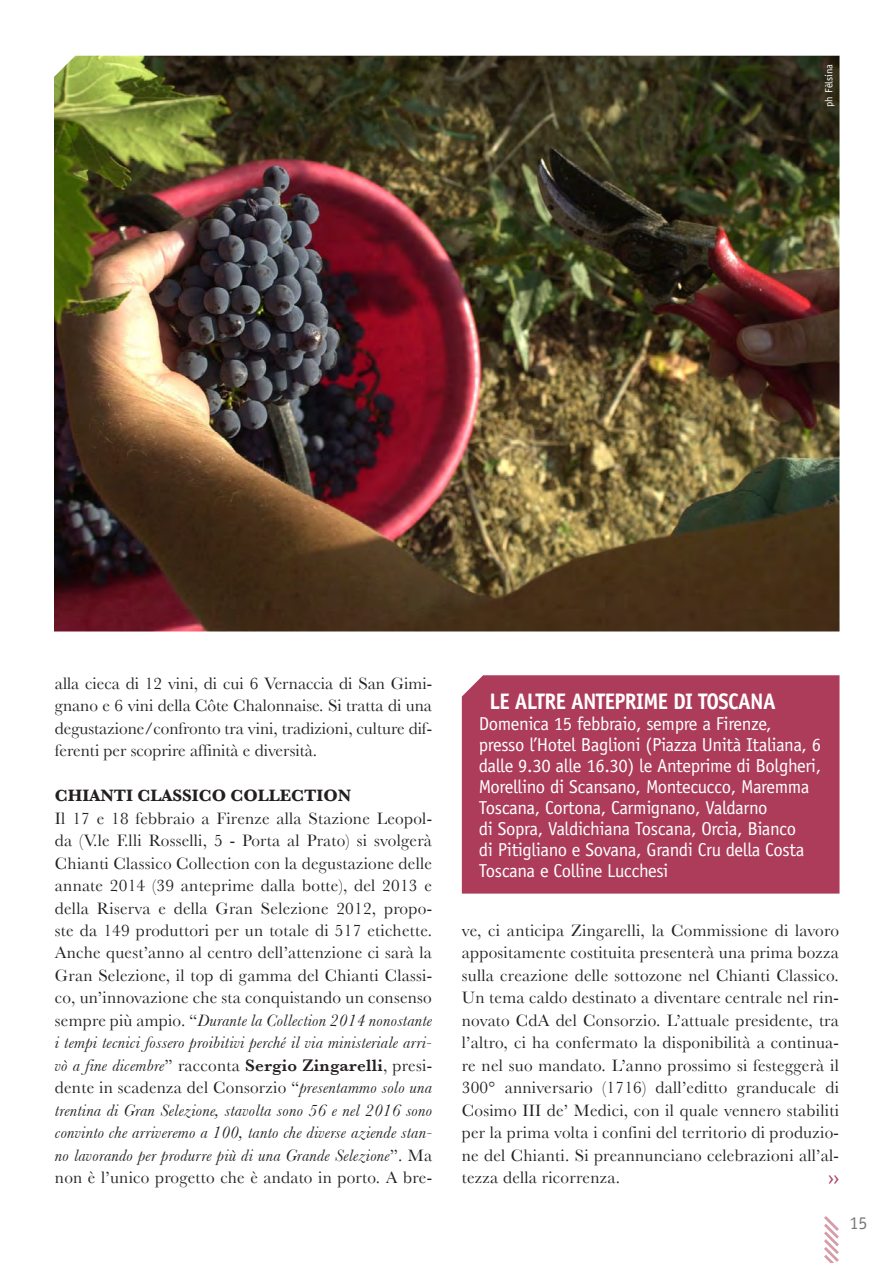
<style>
.page{position:relative;width:893px;height:1263px;background:#fff}
.page>*{position:absolute;margin:0;border:0;box-sizing:border-box;transform-origin:0 0}
.testo_box_bianco{font:700 22.5px "Officina Sans Std";letter-spacing:-.03em;color:#fff;scale:.95 1}
.testo_box_bianco-2{font:18.75px/21px "Officina Sans Std";letter-spacing:-.02em;color:#fff}
.testo_Photo{font:18.75px "Officina Sans Std";color:#ac3c5a}
.t1{font:18px "Officina Sans Std";color:#76787b}
.risposte{font:17.25px/22.5px "Baskerville";letter-spacing:.015em;color:#231f20;text-align:justify}
.risposte-2{font:700 17.25px "Baskerville";color:#231f20}
.Firma{font:10.5px "Officina Sans Std";color:#fff}
.s1{font-style:italic}
.s2{font-weight:600}
</style>
<div class="page">
<img style="left:54px;top:56px;width:785px;height:575px">
<svg style="left:824px;top:1216px;width:15px;height:47px"></svg>
<div style="left:462px;top:675px;width:377px;height:218px;background:#ac3c5a"></div>
<p class="Firma" style="left:823px;top:107px;width:44px;rotate:-90deg">ph Fèlsina</p>
<p class="risposte" style="left:55px;top:671px;width:379px">alla cieca di 12 vini, di cui 6 Vernaccia di San Gimi&shy;gnano e 6 vini della Côte Chalonnaise. Si tratta di una degustazione/confronto tra vini, tradizioni, culture dif&shy;ferenti per scoprire affinità e diversità.</p>
<p class="risposte-2" style="left:55px;top:785px;width:298px">CHIANTI CLASSICO COLLECTION</p>
<p class="risposte" style="left:55px;top:806px;width:379px">Il 17 e 18 febbraio a Firenze alla Stazione Leopol&shy;da (V.le F.lli Rosselli, 5 - Porta al Prato) si svolgerà Chianti Classico Collection con la degustazione delle annate 2014 (39 anteprime dalla botte), del 2013 e della Riserva e della Gran Selezione 2012, propo&shy;ste da 149 produttori per un totale di 517 etichette.<br>Anche quest’anno al centro dell’attenzione ci sarà la Gran Selezione, il top di gamma del Chianti Classi&shy;co, un’innovazione che sta conquistando un consenso sempre più ampio. “<span class="s1">Durante la Collection 2014 nonostante i tempi tecnici fossero proibitivi perché il via ministeriale arri&shy;vò a fine dicembre</span>” racconta <span class="s2">Sergio Zingarelli</span>, presi&shy;dente in scadenza del Consorzio “<span class="s1">presentammo solo una trentina di Gran Selezione, stavolta sono 56 e nel 2016 sono convinto che arriveremo a 100, tanto che diverse aziende stan&shy;no lavorando per produrre più di una Grande Selezione</span>”. Ma non è l’unico progetto che è andato in porto. A bre-</p>
<p class="testo_box_bianco" style="left:489px;top:687px;width:303px">LE ALTRE ANTEPRIME DI TOSCANA</p>
<p class="testo_box_bianco-2" style="left:479px;top:713px;width:294px">Domenica 15 febbraio, sempre a Firenze,</p>
<p class="testo_box_bianco-2" style="left:479px;top:734px;width:344px">presso l’Hotel Baglioni (Piazza Unità Italiana, 6 dalle 9.30 alle 16.30) le Anteprime di Bolgheri, Morellino di Scansano, Montecucco, Maremma Toscana, Cortona, Carmignano, Valdarno</p>
<p class="testo_box_bianco-2" style="left:479px;top:818px;width:327px">di Sopra, Valdichiana Toscana, Orcia, Bianco di Pitigliano e Sovana, Grandi Cru della Costa<br>Toscana e Colline Lucchesi</p>
<p class="risposte" style="left:462px;top:919px;width:379px">ve, ci anticipa Zingarelli, la Commissione di lavoro appositamente costituita presenterà una prima bozza sulla creazione delle sottozone nel Chianti Classico.<br>Un tema caldo destinato a diventare centrale nel rin&shy;novato CdA del Consorzio. L’attuale presidente, tra l’altro, ci ha confermato la disponibilità a continua&shy;re nel suo mandato. L’anno prossimo si festeggerà il 300° anniversario (1716) dall’editto granducale di Cosimo III de’ Medici, con il quale vennero stabiliti per la prima volta i confini del territorio di produzio&shy;ne del Chianti. Si preannunciano celebrazioni all’al&shy;tezza della ricorrenza.</p>
<p class="testo_Photo" style="left:828px;top:1166px;width:12px">››</p>
<p class="t1" style="left:850px;top:1212px;width:19px">15</p>
</div>
